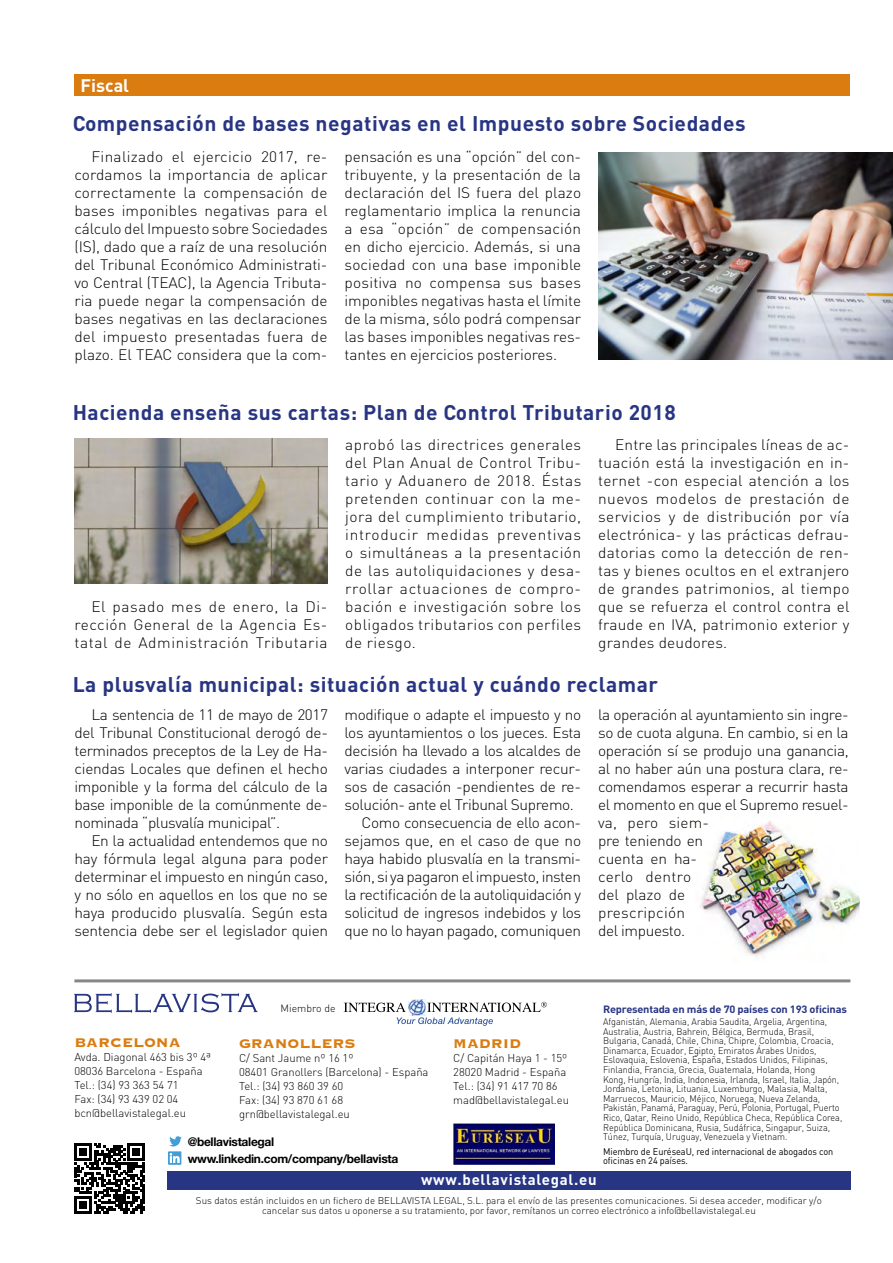
<style>
.page{position:relative;width:893px;height:1263px;background:#fff}
.page>*{position:absolute;margin:0;border:0;box-sizing:border-box;transform-origin:0 0}
.t{font:700 21px "DIN";letter-spacing:.025em;color:#283583}
.secció{font:700 18px "DIN";color:#fff}
.t1{font:16.5px "Copperplate Gothic Std 33 BC";color:#da7c0f}
.Text_rejilla2{font:300 15px/18px "DIN";letter-spacing:-.02em;color:#000;text-align:justify}
.t2{font:700 15px "DIN";letter-spacing:.05em;color:#fff}
.Ladill_taronja{font:700 12px "Helvetica Neue LT Std";letter-spacing:-.025em;color:#000}
.t3{font:300 11.25px "DIN";color:#000}
.t4{font:700 10.5px "DIN";letter-spacing:-.02em;color:#283583;scale:1.05 1}
.t5{font:300 10.5px "DIN";color:#000}
.t6{font:300 9.75px/9.8px "DIN";color:#000;text-align:center}
.t7{font:300 9.6px/9.6px "DIN";color:#000;scale:.94 1}
.t8{font:9.6px/9.9px "DIN";letter-spacing:-.005em;color:#000;scale:.95 1}
</style>
<div class="page">
<img style="left:700px;top:821px;width:160px;height:136px">
<div style="left:167px;top:1171px;width:683px;height:19px;background:#283583"></div>
<svg style="left:74px;top:993px;width:184px;height:20px"></svg>
<hr style="left:74px;top:979px;width:776px;height:3px;background:#878787">
<img style="left:409px;top:999px;width:17px;height:3px">
<svg style="left:344px;top:1002px;width:203px;height:24px"></svg>
<img style="left:454px;top:1123px;width:101px;height:41px">
<svg style="left:74px;top:1143px;width:71px;height:70px"></svg>
<svg style="left:168px;top:1136px;width:14px;height:29px"></svg>
<div style="left:74px;top:74px;width:775px;height:22px;background:#da7c0f"></div>
<img style="left:598px;top:152px;width:295px;height:208px">
<img style="left:74px;top:438px;width:254px;height:145px">
<p class="secció" style="left:80px;top:74px;width:50px">Fiscal</p>
<p class="t" style="left:73px;top:109px;width:674px">Compensación de bases negativas en el Impuesto sobre Sociedades</p>
<p class="Text_rejilla2" style="left:74px;top:147px;width:255px;text-indent:17px">Finalizado el ejercicio 2017, re&shy;cordamos la importancia de aplicar correctamente la compensación de bases imponibles negativas para el cálculo del Impuesto sobre Sociedades (IS), dado que a raíz de una resolución del Tribunal Económico Administrati&shy;vo Central (TEAC), la Agencia Tributa&shy;ria puede negar la compensación de bases negativas en las declaraciones del impuesto presentadas fuera de plazo. El TEAC considera que la com-</p>
<p class="Text_rejilla2" style="left:345px;top:147px;width:238px">pensación es una “opción” del con&shy;tribuyente, y la presentación de la declaración del IS fuera del plazo reglamentario implica la renuncia a esa “opción” de compensación en dicho ejercicio. Además, si una sociedad con una base imponible positiva no compensa sus bases imponibles negativas hasta el límite de la misma, sólo podrá compensar las bases imponibles negativas res&shy;tantes en ejercicios posteriores.</p>
<p class="t" style="left:73px;top:399px;width:605px">Hacienda enseña sus cartas: Plan de Control Tributario 2018</p>
<p class="Text_rejilla2" style="left:74px;top:597px;width:255px;text-indent:17px">El pasado mes de enero, la Di&shy;rección General de la Agencia Es&shy;tatal de Administración Tributaria</p>
<p class="Text_rejilla2" style="left:345px;top:435px;width:238px">aprobó las directrices generales del Plan Anual de Control Tribu&shy;tario y Aduanero de 2018. Éstas pretenden continuar con la me&shy;jora del cumplimiento tributario, introducir medidas preventivas o simultáneas a la presentación de las autoliquidaciones y desa&shy;rrollar actuaciones de compro&shy;bación e investigación sobre los obligados tributarios con perfiles de riesgo.</p>
<p class="Text_rejilla2" style="left:598px;top:435px;width:253px;text-indent:17px">Entre las principales líneas de ac&shy;tuación está la investigación en in&shy;ternet -con especial atención a los nuevos modelos de prestación de servicios y de distribución por vía electrónica- y las prácticas defrau&shy;datorias como la detección de ren&shy;tas y bienes ocultos en el extranjero de grandes patrimonios, al tiempo que se refuerza el control contra el fraude en IVA, patrimonio exterior y grandes deudores.</p>
<p class="t" style="left:73px;top:671px;width:587px">La plusvalía municipal: situación actual y cuándo reclamar</p>
<p class="Text_rejilla2" style="left:74px;top:705px;width:255px;text-indent:17px">La sentencia de 11 de mayo de 2017 del Tribunal Constitucional derogó de&shy;terminados preceptos de la Ley de Ha&shy;ciendas Locales que definen el hecho imponible y la forma del cálculo de la base imponible de la comúnmente de&shy;nominada “plusvalía municipal”.</p>
<p class="Text_rejilla2" style="left:74px;top:831px;width:255px;text-indent:17px">En la actualidad entendemos que no hay fórmula legal alguna para poder determinar el impuesto en ningún caso, y no sólo en aquellos en los que no se haya producido plusvalía. Según esta sentencia debe ser el legislador quien</p>
<p class="Text_rejilla2" style="left:345px;top:705px;width:238px">modifique o adapte el impuesto y no los ayuntamientos o los jueces. Esta decisión ha llevado a los alcaldes de varias ciudades a interponer recur&shy;sos de casación -pendientes de re&shy;solución- ante el Tribunal Supremo.</p>
<p class="Text_rejilla2" style="left:345px;top:813px;width:238px;text-indent:17px">Como consecuencia de ello acon&shy;sejamos que, en el caso de que no haya habido plusvalía en la transmi&shy;sión, si ya pagaron el impuesto, insten la rectificación de la autoliquidación y solicitud de ingresos indebidos y los que no lo hayan pagado, comuniquen</p>
<p class="Text_rejilla2" style="left:598px;top:705px;width:252px;text-align:left">la operación al ayuntamiento sin ingre&shy;so de cuota alguna. En cambio, si en la operación sí se produjo una ganancia, al no haber aún una postura clara, re&shy;comendamos esperar a recurrir hasta el momento en que el Supremo resuel&shy;va, pero siem-<br>pre teniendo en<br>cuenta en ha-<br>cerlo dentro<br>del plazo de<br>prescripción<br>del impuesto.</p>
<p class="t5" style="left:281px;top:1001px;width:57px">Miembro de</p>
<p class="t4" style="left:603px;top:1002px;width:234px">Representada en más de 70 países con 193 oficinas</p>
<p class="t1" style="left:74px;top:1034px;width:108px">BARCELONA</p>
<p class="t3" style="left:74px;top:1050px;width:138px">Avda. Diagonal 463 bis 3º 4ª</p>
<p class="t3" style="left:74px;top:1064px;width:130px">08036 Barcelona - España</p>
<p class="t3" style="left:74px;top:1078px;width:106px">Tel.: (34) 93 363 54 71</p>
<p class="t3" style="left:74px;top:1092px;width:106px">Fax: (34) 93 439 02 04</p>
<p class="t3" style="left:74px;top:1106px;width:113px">bcn@bellavistalegal.eu</p>
<p class="t1" style="left:239px;top:1035px;width:118px">GRANOLLERS</p>
<p class="t3" style="left:239px;top:1051px;width:116px">C/ Sant Jaume nº 16 1º</p>
<p class="t3" style="left:239px;top:1065px;width:191px">08401 Granollers (Barcelona) - España</p>
<p class="t3" style="left:239px;top:1079px;width:106px">Tel.: (34) 93 860 39 60</p>
<p class="t3" style="left:239px;top:1093px;width:106px">Fax: (34) 93 870 61 68</p>
<p class="t3" style="left:239px;top:1107px;width:112px">grn@bellavistalegal.eu</p>
<p class="Ladill_taronja" style="left:188px;top:1134px;width:88px">@bellavistalegal</p>
<p class="Ladill_taronja" style="left:188px;top:1151px;width:212px">www.linkedin.com/company/bellavista</p>
<p class="t1" style="left:453px;top:1035px;width:69px">MADRID</p>
<p class="t3" style="left:453px;top:1051px;width:116px">C/ Capitán Haya 1 - 15º</p>
<p class="t3" style="left:453px;top:1065px;width:114px">28020 Madrid - España</p>
<p class="t3" style="left:453px;top:1079px;width:106px">Tel.: (34) 91 417 70 86</p>
<p class="t3" style="left:453px;top:1093px;width:117px">mad@bellavistalegal.eu</p>
<p class="t7" style="left:603px;top:1016px;width:256px">Afganistán, Alemania, Arabia Saudita, Argelia, Argentina, Australia, Austria, Bahrein, Bélgica, Bermuda, Brasil, Bulgaria, Canadá, Chile, China, Chipre, Colombia, Croacia, Dinamarca, Ecuador, Egipto, Emiratos Árabes Unidos, Eslovaquia, Eslovenia, España, Estados Unidos, Filipinas, Finlandia, Francia, Grecia, Guatemala, Holanda, Hong<br>Kong, Hungría, India, Indonesia, Irlanda, Israel, Italia, Japón, Jordania, Letonia, Lituania, Luxemburgo, Malasia, Malta, Marruecos, Mauricio, Méjico, Noruega, Nueva Zelanda, Pakistán, Panamá, Paraguay, Perú, Polonia, Portugal, Puerto Rico, Qatar, Reino Unido, República Checa, República Corea, República Dominicana, Rusia, Sudáfrica, Singapur, Suiza, Túnez, Turquía, Uruguay, Venezuela y Vietnam.</p>
<p class="t8" style="left:603px;top:1146px;width:244px">Miembro de EuréseaU, red internacional de abogados con oficinas en 24 países.</p>
<p class="t2" style="left:421px;top:1170px;width:177px">www.bellavistalegal.eu</p>
<p class="t6" style="left:196px;top:1195px;width:627px">Sus datos están incluidos en un fichero de BELLAVISTA LEGAL, S.L. para el envío de las presentes comunicaciones. Si desea acceder, modificar y/o cancelar sus datos u oponerse a su tratamiento, por favor, remítanos un correo electrónico a info@bellavistalegal.eu</p>
</div>
